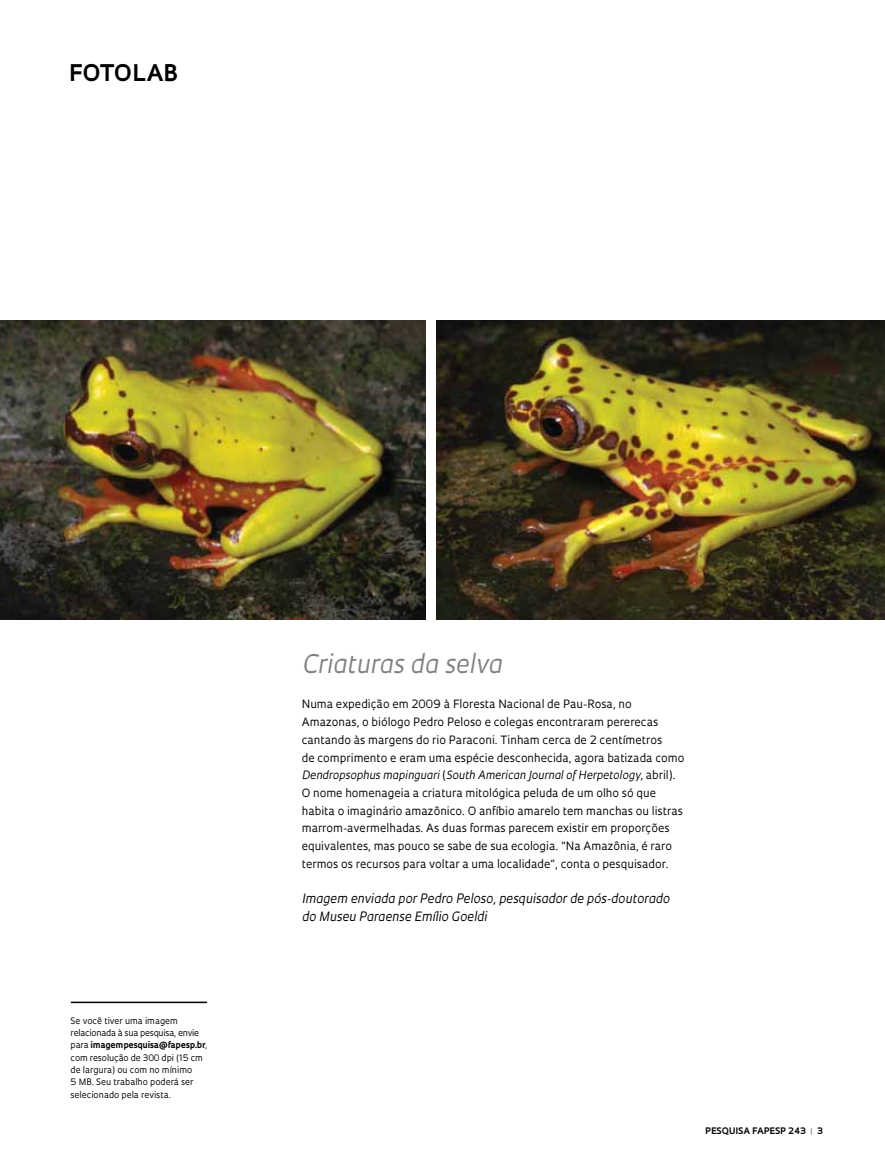
<style>
.page{position:relative;width:885px;height:1169px;background:#fff}
.page>*{position:absolute;margin:0;border:0;box-sizing:border-box;transform-origin:0 0}
.t1{font:italic 25.05px "Oculum";color:#808285}
.t2{font:700 22.35px "Oculum";letter-spacing:.03em;color:#000}
.t3{font:italic 12.6px/17.7px "Oculum";color:#000}
.t4{font:11.1px/17.7px "Oculum";color:#000}
.t5{font:8.7px/12.5px "Oculum";color:#000}
.t6{font:700 8.7px "Oculum";letter-spacing:.015em;color:#000}
.s1{font-weight:700}
.s2{font-style:italic}
.s3{color:#939598}
</style>
<div class="page">
<hr style="left:71px;top:1001px;width:136px;height:2px;background:#000">
<img style="left:437px;top:320px;width:448px;height:299px">
<img style="left:0;top:320px;width:425px;height:299px">
<h2 class="t2" style="left:69px;top:58px;width:110px">fotolab</h2>
<p class="t5" style="left:71px;top:1013px;width:138px">Se você tiver uma imagem relacionada à sua pesquisa, envie para <span class="s1">imagempesquisa@fapesp.br</span>, com resolução de 300 dpi (15 cm de largura) ou com no mínimo<br>5 MB. Seu trabalho poderá ser selecionado pela revista.</p>
<h1 class="t1" style="left:302px;top:647px;width:202px">Criaturas da selva</h1>
<p class="t4" style="left:302px;top:695px;width:384px">Numa expedição em 2009 à Floresta Nacional de Pau-Rosa, no Amazonas, o biólogo Pedro Peloso e colegas encontraram pererecas cantando às margens do rio Paraconi. Tinham cerca de 2 centímetros<br>de comprimento e eram uma espécie desconhecida, agora batizada como <span class="s2">Dendropsophus mapinguari</span> (<span class="s2">South American Journal of Herpetology</span>, abril).<br>O nome homenageia a criatura mitológica peluda de um olho só que habita o imaginário amazônico. O anfíbio amarelo tem manchas ou listras marrom-avermelhadas. As duas formas parecem existir em proporções equivalentes, mas pouco se sabe de sua ecologia. “Na Amazônia, é raro termos os recursos para voltar a uma localidade”, conta o pesquisador.</p>
<p class="t3" style="left:302px;top:889px;width:369px">Imagem enviada por Pedro Peloso, pesquisador de pós-doutorado do Museu Paraense Emílio Goeldi</p>
<p class="t6" style="left:705px;top:1124px;width:119px">PESQUISA FAPESP 243 <span class="s3">|</span> 3</p>
</div>
